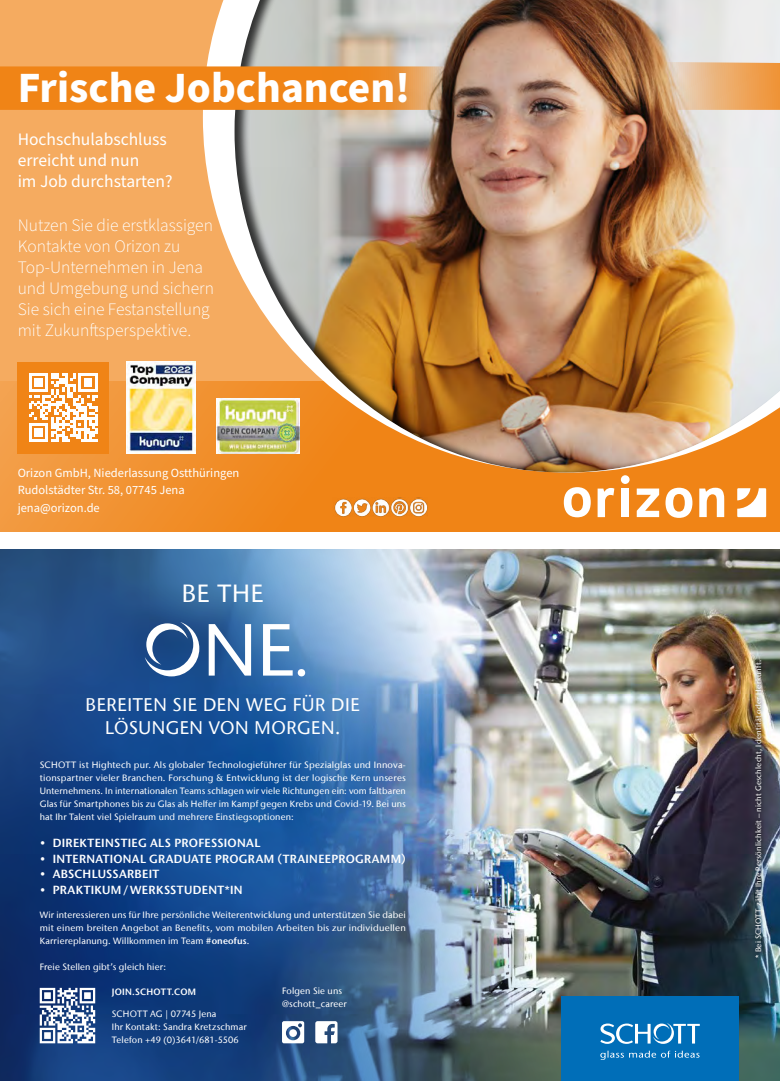
<style>
.page{position:relative;width:780px;height:1081px;background:#fff}
.page>*{position:absolute;margin:0;border:0;box-sizing:border-box;transform-origin:0 0}
.t1{font:600 111.75px "Source Sans Pro";color:#fff}
.t2{font:700 43.25px "Source Sans Pro";color:#fff}
.t3{font:300 35.12px/42.1px "Source Sans Pro";color:#fff}
.t4{font:500 24.75px "Stone Sans IIITC Com";color:#fff}
.t5{font:500 18.25px/23.5px "Stone Sans IIITC Com";letter-spacing:.03em;color:#fff;text-align:center}
.t6{font:300 17.5px/21px "Source Sans Pro";color:#fff}
.t7{font:17.5px/21px "Source Sans Pro";color:#fff}
.t8{font:12.5px/17.5px "Source Sans Pro";color:#fff}
.t9{font:600 11.75px "Stone Sans IIITC Com";letter-spacing:.03em;color:#fff}
.t10{font:500 9.12px/13px "Stone Sans IIITC Com";letter-spacing:.015em;color:#fff}
.t11{font:600 9.12px "Stone Sans IIITC Com";letter-spacing:.025em;color:#fff}
.t12{font:500 7.88px "Stone Sans IIITC Com";letter-spacing:.02em;color:#fff}
.s1{font-weight:600}
</style>
<div class="page">
<div style="left:0;top:381px;width:780px;height:150px;background:#f08416"></div>
<div style="left:232px;top:0;width:548px;height:474px;background:#000;opacity:.75"></div>
<svg style="left:563px;top:487px;width:27px;height:30px"></svg>
<svg style="left:597px;top:488px;width:17px;height:29px"></svg>
<svg style="left:636px;top:488px;width:23px;height:29px"></svg>
<svg style="left:665px;top:488px;width:27px;height:30px"></svg>
<svg style="left:699px;top:488px;width:25px;height:29px"></svg>
<div style="left:621px;top:488px;width:8px;height:29px;background:#fff"></div>
<div style="left:621px;top:475px;width:8px;height:9px;background:#fff;border-radius:50%"></div>
<svg style="left:737px;top:488px;width:29px;height:29px"></svg>
<svg style="left:667px;top:62px;width:113px;height:48px"></svg>
<img style="left:0;top:19px;width:445px;height:513px">
<img style="left:0;top:549px;width:780px;height:532px">
<img style="left:751px;top:657px;width:15px;height:304px">
<svg style="left:282px;top:1021px;width:22px;height:22px"></svg>
<svg style="left:315px;top:1021px;width:22px;height:22px"></svg>
<svg style="left:145px;top:622px;width:54px;height:54px"></svg>
<svg style="left:209px;top:624px;width:96px;height:52px"></svg>
<svg style="left:40px;top:988px;width:55px;height:55px"></svg>
<div style="left:561px;top:996px;width:177px;height:85px;background:#006eb8"></div>
<svg style="left:600px;top:1023px;width:99px;height:37px"></svg>
<h1 class="t1" style="left:14px;top:-25px;width:99px">n!</h1>
<h3 class="t3" style="left:-3px;top:106px;width:144px">utzen Sie<br>Jena und</h3>
<h2 class="t2" style="left:18px;top:58px;width:394px">Frische Jobchancen!</h2>
<h3 class="t7" style="left:18px;top:129px;width:156px">Hochschulabschluss erreicht und nun<br>im Job durchstarten?</h3>
<h3 class="t6" style="left:18px;top:215px;width:198px">Nutzen Sie die erstklassigen<br>Kontakte von Orizon zu<br>Top-Unternehmen in Jena und Umgebung und sichern<br>Sie sich eine Festanstellung mit Zukunftsperspektive.</h3>
<h3 class="t8" style="left:18px;top:464px;width:223px">Orizon GmbH, Niederlassung Ostthüringen<br>Rudolstädter Str. 58, 07745 Jena jena@orizon.de</h3>
<h3 class="t4" style="left:182px;top:577px;width:84px">BE THE</h3>
<h3 class="t5" style="left:86px;top:692px;width:276px">BEREITEN SIE DEN WEG FÜR DIE<br>LÖSUNGEN VON MORGEN.</h3>
<p class="t10" style="left:40px;top:758px;width:367px;text-align:justify">SCHOTT ist Hightech pur. Als globaler Technologieführer für Spezialglas und Innova&shy;tionspartner vieler Branchen. Forschung &amp; Entwicklung ist der logische Kern unseres Unternehmens. In internationalen Teams schlagen wir viele Richtungen ein: vom faltbaren Glas für Smartphones bis zu Glas als Helfer im Kampf gegen Krebs und Covid-19. Bei uns hat Ihr Talent viel Spielraum und mehrere Einstiegsoptionen:</p>
<p class="t9" style="left:40px;top:835px;width:222px">• DIREKTEINSTIEG ALS PROFESSIONAL</p>
<p class="t9" style="left:40px;top:851px;width:367px">• INTERNATIONAL GRADUATE PROGRAM (TRAINEEPROGRAMM)</p>
<p class="t9" style="left:40px;top:866px;width:121px">• ABSCHLUSSARBEIT</p>
<p class="t9" style="left:40px;top:882px;width:204px">• PRAKTIKUM / WERKSSTUDENT*IN</p>
<p class="t10" style="left:40px;top:908px;width:367px;text-align:justify">Wir interessieren uns für Ihre persönliche Weiterentwicklung und unterstützen Sie dabei mit einem breiten Angebot an Benefits, vom mobilen Arbeiten bis zur individuellen Karriereplanung. Willkommen im Team <span class="s1">#oneofus</span>.</p>
<p class="t10" style="left:40px;top:960px;width:128px">Freie Stellen gibt’s gleich hier:</p>
<p class="t11" style="left:112px;top:986px;width:86px">JOIN.SCHOTT.COM</p>
<p class="t10" style="left:112px;top:1007px;width:136px">SCHOTT AG | 07745 Jena<br>Ihr Kontakt: Sandra Kretzschmar<br>Telefon +49 (0)3641/681-5506</p>
<p class="t10" style="left:282px;top:984px;width:66px">Folgen Sie uns @schott_career</p>
<p class="t12" style="left:753px;top:957px;width:299px;rotate:-90deg">* Bei SCHOTT zählt Ihre Persönlichkeit – nicht Geschlecht, Identität oder Herkunft.</p>
</div>
